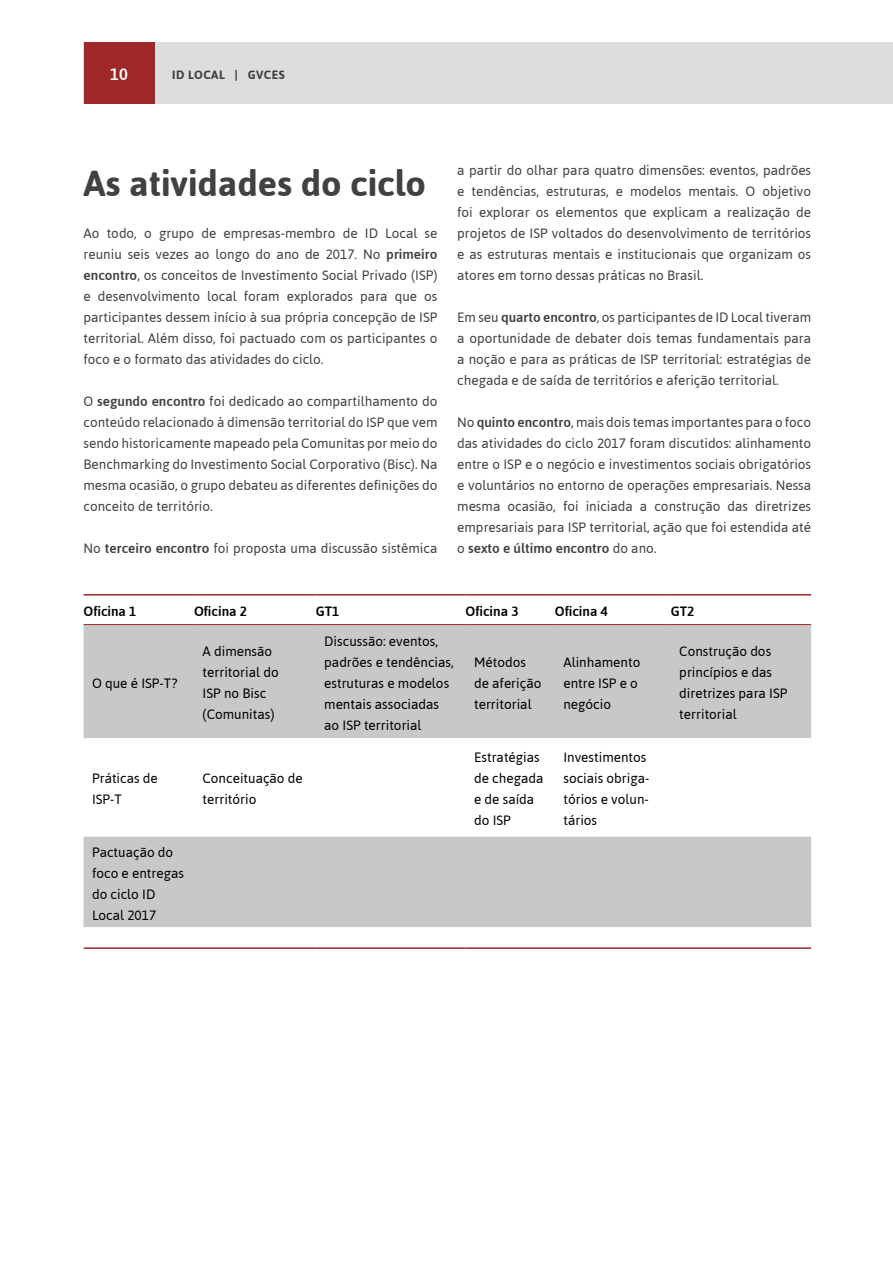
<style>
.page{position:relative;width:893px;height:1263px;background:#fff}
.page>*{position:absolute;margin:0;border:0;box-sizing:border-box;transform-origin:0 0}
.t1{font:700 36px "Asap";color:#414042}
.t2{font:500 16.5px "Asap";color:#fff}
.t3{font:13.5px/21px "Asap";color:#414042;text-align:justify}
.t4{font:13.5px/21px "Asap";color:#000}
.t5{font:500 13.5px "Asap";color:#000}
.t6{font:700 12px "Asap";letter-spacing:.035em;color:#414042}
.s1{font-weight:500}
</style>
<div class="page">
<div style="left:84px;top:43px;width:809px;height:61px;background:#dcddde"></div>
<div style="left:84px;top:43px;width:70px;height:61px;background:#9e2728"></div>
<svg style="left:84px;top:625px;width:727px;height:302px;fill:#c7c8ca"></svg>
<hr style="left:84px;top:594px;width:110px;height:2px;background:#9e2728">
<hr style="left:194px;top:594px;width:122px;height:2px;background:#9e2728">
<hr style="left:316px;top:594px;width:150px;height:2px;background:#9e2728">
<hr style="left:466px;top:594px;width:89px;height:2px;background:#9e2728">
<hr style="left:555px;top:594px;width:116px;height:2px;background:#9e2728">
<hr style="left:671px;top:594px;width:140px;height:2px;background:#9e2728">
<hr style="left:84px;top:624px;width:110px;height:1px;background:#9e2728">
<hr style="left:194px;top:624px;width:122px;height:1px;background:#9e2728">
<hr style="left:316px;top:624px;width:150px;height:1px;background:#9e2728">
<hr style="left:466px;top:624px;width:89px;height:1px;background:#9e2728">
<hr style="left:555px;top:624px;width:116px;height:1px;background:#9e2728">
<hr style="left:671px;top:624px;width:140px;height:1px;background:#9e2728">
<hr style="left:84px;top:947px;width:110px;height:2px;background:#9e2728">
<hr style="left:194px;top:947px;width:122px;height:2px;background:#9e2728">
<hr style="left:316px;top:947px;width:150px;height:2px;background:#9e2728">
<hr style="left:466px;top:947px;width:89px;height:2px;background:#9e2728">
<hr style="left:555px;top:947px;width:116px;height:2px;background:#9e2728">
<hr style="left:671px;top:947px;width:140px;height:2px;background:#9e2728">
<p class="t2" style="left:110px;top:63px;width:19px">10</p>
<p class="t6" style="left:172px;top:67px;width:114px">id local | gvces</p>
<h1 class="t1" style="left:84px;top:159px;width:344px">As atividades do ciclo</h1>
<p class="t3" style="left:84px;top:222px;width:355px">Ao todo, o grupo de empresas-membro de ID Local se reuniu seis vezes ao longo do ano de 2017. No <span class="s1">primeiro encontro</span>, os conceitos de Investimento Social Privado (ISP) e desenvolvimento local foram explorados para que os participantes dessem início à sua própria concepção de ISP territorial. Além disso, foi pactuado com os participantes o foco e o formato das atividades do ciclo.</p>
<p class="t3" style="left:84px;top:390px;width:355px">O <span class="s1">segundo encontro</span> foi dedicado ao compartilhamento do conteúdo relacionado à dimensão territorial do ISP que vem sendo historicamente mapeado pela Comunitas por meio do Benchmarking do Investimento Social Corporativo (Bisc). Na mesma ocasião, o grupo debateu as diferentes definições do conceito de território.</p>
<p class="t3" style="left:84px;top:537px;width:355px">No <span class="s1">terceiro encontro</span> foi proposta uma discussão sistêmica</p>
<p class="t3" style="left:457px;top:159px;width:355px">a partir do olhar para quatro dimensões: eventos, padrões e tendências, estruturas, e modelos mentais. O objetivo foi explorar os elementos que explicam a realização de projetos de ISP voltados do desenvolvimento de territórios e as estruturas mentais e institucionais que organizam os atores em torno dessas práticas no Brasil.</p>
<p class="t3" style="left:457px;top:306px;width:355px">Em seu <span class="s1">quarto encontro</span>, os participantes de ID Local tiveram a oportunidade de debater dois temas fundamentais para a noção e para as práticas de ISP territorial: estratégias de chegada e de saída de territórios e aferição territorial.</p>
<p class="t3" style="left:457px;top:411px;width:355px">No <span class="s1">quinto encontro</span>, mais dois temas importantes para o foco das atividades do ciclo 2017 foram discutidos: alinhamento entre o ISP e o negócio e investimentos sociais obrigatórios e voluntários no entorno de operações empresariais. Nessa mesma ocasião, foi iniciada a construção das diretrizes empresariais para ISP territorial, ação que foi estendida até o <span class="s1">sexto e último encontro</span> do ano.</p>
<p class="t5" style="left:84px;top:602px;width:54px">Oficina 1</p>
<p class="t5" style="left:194px;top:602px;width:54px">Oficina 2</p>
<p class="t5" style="left:316px;top:602px;width:25px">GT1</p>
<p class="t5" style="left:466px;top:602px;width:54px">Oficina 3</p>
<p class="t5" style="left:555px;top:602px;width:54px">Oficina 4</p>
<p class="t5" style="left:671px;top:602px;width:25px">GT2</p>
<p class="t4" style="left:92px;top:672px;width:87px">O que é ISP-T?</p>
<p class="t4" style="left:203px;top:640px;width:78px">A dimensão territorial do<br>ISP no Bisc (Comunitas)</p>
<p class="t4" style="left:324px;top:630px;width:131px">Discussão: eventos, padrões e tendências, estruturas e modelos mentais associadas ao ISP territorial</p>
<p class="t4" style="left:92px;top:767px;width:67px">Práticas de<br>ISP-T</p>
<p class="t4" style="left:203px;top:767px;width:102px">Conceituação de território</p>
<p class="t4" style="left:92px;top:841px;width:93px">Pactuação do foco e entregas do ciclo ID<br>Local 2017</p>
<p class="t4" style="left:474px;top:651px;width:69px">Métodos de aferição territorial</p>
<p class="t4" style="left:563px;top:651px;width:78px">Alinhamento entre ISP e o negócio</p>
<p class="t4" style="left:679px;top:640px;width:110px">Construção dos princípios e das diretrizes para ISP territorial</p>
<p class="t4" style="left:474px;top:746px;width:71px">Estratégias de chegada e de saída do ISP</p>
<p class="t4" style="left:563px;top:747px;width:88px">Investimentos sociais obriga&shy;tórios e volun&shy;tários</p>
</div>
